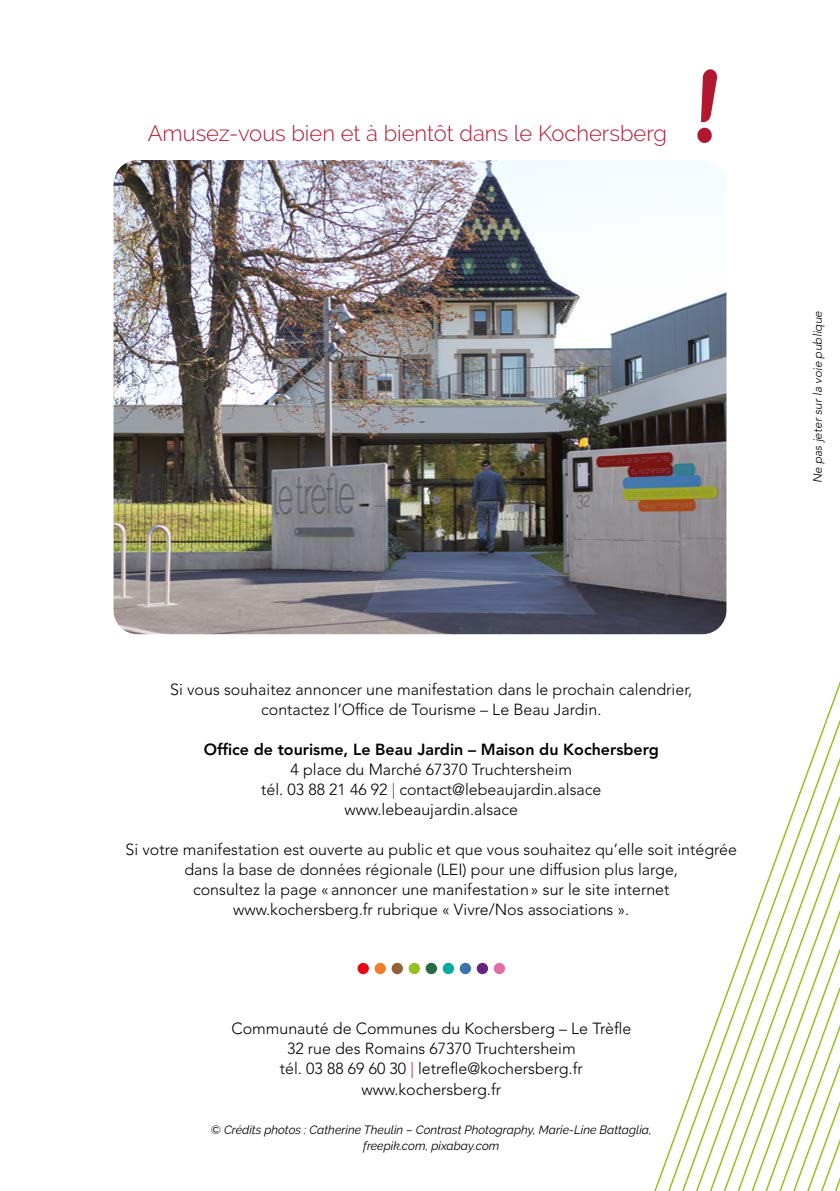
<style>
.page{position:relative;width:840px;height:1191px;background:#fff}
.page>*{position:absolute;margin:0;border:0;box-sizing:border-box;transform-origin:0 0}
.t1{font:300 22px "Raleway";color:#b11830}
.t2{font:300 16px/20px "Avenir LT Std";color:#000;text-align:center}
.t3{font:800 16px "Avenir LT Std";color:#000}
.t4{font:italic 12px/16px "Raleway";color:#000;text-align:center}
.t5{font:italic 300 12px "Avenir LT Std";color:#000}
.s1{color:#b11830}
</style>
<div class="page">
<svg style="left:654px;top:986px;width:75px;height:205px"></svg>
<svg style="left:729px;top:684px;width:110px;height:507px"></svg>
<svg style="left:697px;top:69px;width:20px;height:74px"></svg>
<img style="left:113px;top:160px;width:613px;height:474px">
<svg style="left:357px;top:962px;width:12px;height:12px"></svg>
<div style="left:374px;top:962px;width:12px;height:12px;background:#ef7e26;border-radius:50%"></div>
<div style="left:391px;top:962px;width:12px;height:12px;background:#936037;border-radius:50%"></div>
<div style="left:408px;top:962px;width:12px;height:12px;background:#95c11f;border-radius:50%"></div>
<div style="left:425px;top:962px;width:12px;height:12px;background:#286a44;border-radius:50%"></div>
<div style="left:442px;top:962px;width:12px;height:12px;background:#00aba0;border-radius:50%"></div>
<div style="left:459px;top:962px;width:12px;height:12px;background:#3c73a8;border-radius:50%"></div>
<div style="left:476px;top:962px;width:12px;height:12px;background:#662383;border-radius:50%"></div>
<div style="left:493px;top:962px;width:12px;height:12px;background:#e56da7;border-radius:50%"></div>
<h1 class="t1" style="left:148px;top:120px;width:520px">Amusez-vous bien et à bientôt dans le Kochersberg</h1>
<p class="t5" style="left:810px;top:483px;width:174px;rotate:-90deg">Ne pas jeter sur la voie publique</p>
<p class="t2" style="left:170px;top:679px;width:523px">Si vous souhaitez annoncer une manifestation dans le prochain calendrier, contactez l’Office de Tourisme – Le Beau Jardin.</p>
<p class="t3" style="left:204px;top:739px;width:456px">Office de tourisme, Le Beau Jardin – Maison du Kochersberg</p>
<p class="t2" style="left:261px;top:759px;width:341px">4 place du Marché 67370 Truchtersheim<br>tél. 03 88 21 46 92 <span class="s1">|</span> contact@lebeaujardin.alsace www.lebeaujardin.alsace</p>
<p class="t2" style="left:126px;top:839px;width:612px">Si votre manifestation est ouverte au public et que vous souhaitez qu’elle soit intégrée dans la base de données régionale (LEI) pour une diffusion plus large,<br>consultez la page «annoncer une manifestation» sur le site internet www.kochersberg.fr rubrique « Vivre/Nos associations ».</p>
<p class="t2" style="left:231px;top:1019px;width:401px">Communauté de Communes du Kochersberg – Le Trèfle 32 rue des Romains 67370 Truchtersheim<br>tél. 03 88 69 60 30 <span class="s1">|</span> letrefle@kochersberg.fr www.kochersberg.fr</p>
<p class="t4" style="left:211px;top:1121px;width:442px">© Crédits photos : Catherine Theulin – Contrast Photography, Marie-Line Battaglia, freepik.com, pixabay.com</p>
</div>
